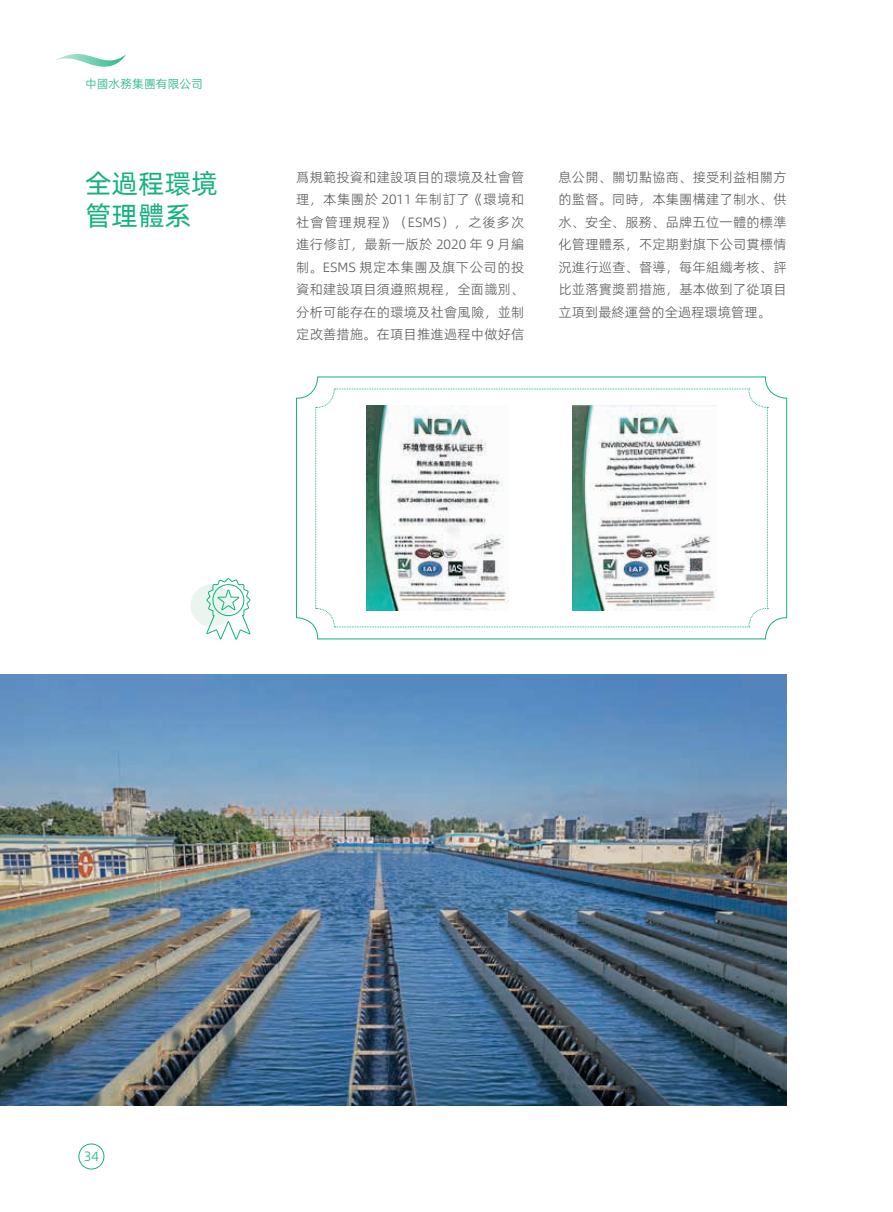
<style>
.page{position:relative;width:893px;height:1212px;background:#fff}
.page>*{position:absolute;margin:0;border:0;box-sizing:border-box;transform-origin:0 0}
.t1{font:27px/32.4px "Alibaba Pu Hui Ti 2 55 Regular";color:#13b27b}
.t2{font:13.5px/22.5px "Alibaba Pu Hui Ti 2 45 Light";letter-spacing:.01em;color:#57585a;text-align:justify}
.t3{font:13.5px "Alibaba Pu Hui Ti 2 45 Light";color:#13b27b}
.t4{font:12px "Alibaba Pu Hui Ti 2 45 Light";color:#13b27b}
</style>
<div class="page">
<div style="left:79px;top:1144px;width:25px;height:25px;border:1px solid #13b27b;border-radius:50%"></div>
<svg style="left:55px;top:54px;width:71px;height:13px"></svg>
<img style="left:0;top:674px;width:787px;height:432px">
<div style="left:296px;top:377px;width:491px;height:262px;border:1px solid #13b27b;border-radius:21px"></div>
<svg style="left:315px;top:389px;width:453px;height:238px"></svg>
<img style="left:367px;top:405px;width:141px;height:206px">
<img style="left:572px;top:405px;width:144px;height:206px">
<div style="left:190px;top:584px;width:43px;height:43px;background:#e9f5ee;border-radius:50%"></div>
<svg style="left:206px;top:578px;width:44px;height:62px"></svg>
<p class="t4" style="left:85px;top:75px;width:120px">中國水務集團有限公司</p>
<h1 class="t1" style="left:85px;top:166px;width:134px">全過程環境管理體系</h1>
<p class="t2" style="left:296px;top:165px;width:230px">爲規範投資和建設項目的環境及社會管理，本集團於 2011 年制訂了《環境和社會管理規程》（ESMS），之後多次進行修訂，最新一版於 2020 年 9 月編制。ESMS 規定本集團及旗下公司的投資和建設項目須遵照規程，全面識別、分析可能存在的環境及社會風險，並制定改善措施。在項目推進過程中做好信</p>
<p class="t2" style="left:558px;top:165px;width:230px">息公開、關切點協商、接受利益相關方的監督。同時，本集團構建了制水、供水、安全、服務、品牌五位一體的標準化管理體系，不定期對旗下公司貫標情況進行巡查、督導，每年組織考核、評比並落實獎罰措施，基本做到了從項目立項到最終運營的全過程環境管理。</p>
<p class="t3" style="left:84px;top:1146px;width:17px">34</p>
</div>
